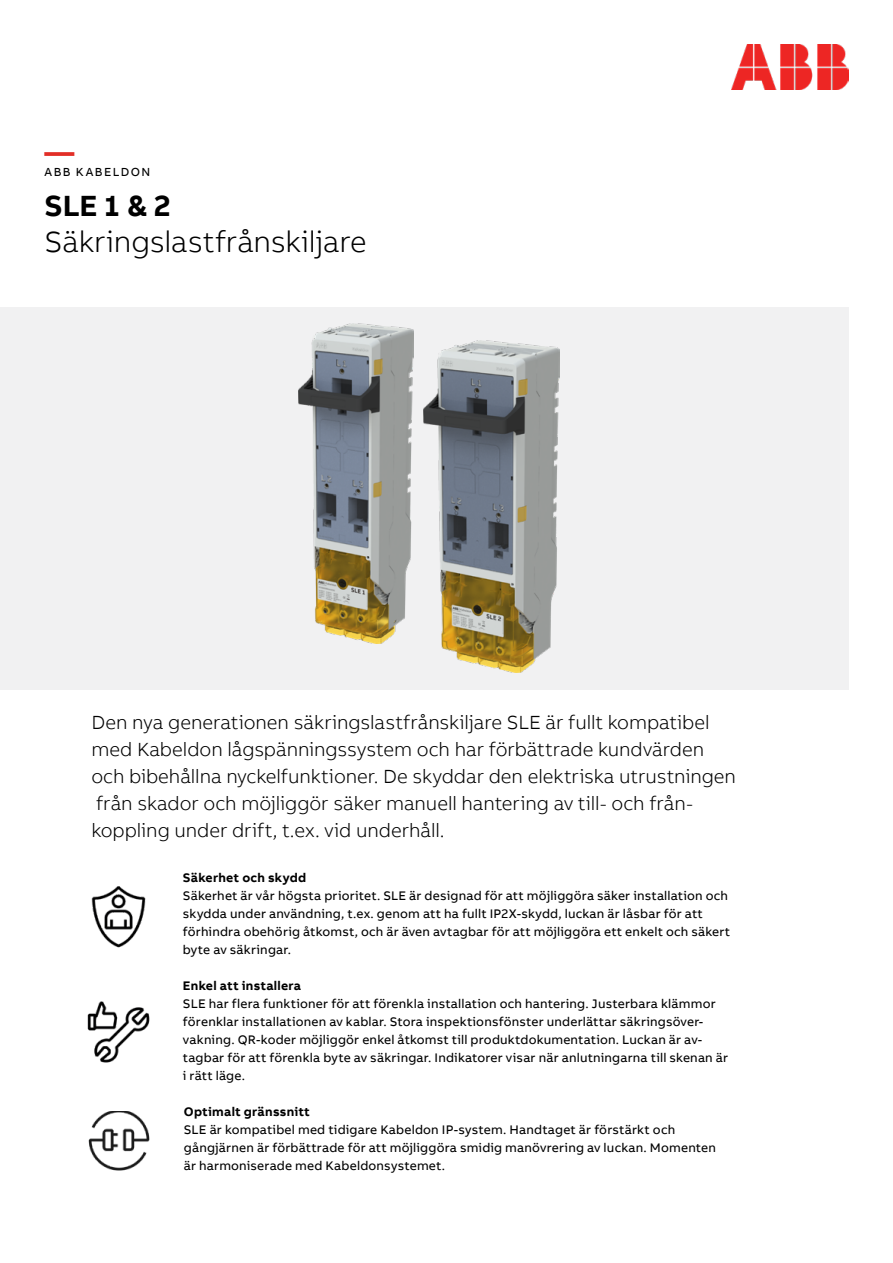
<style>
.page{position:relative;width:893px;height:1263px;background:#fff}
.page>*{position:absolute;margin:0;border:0;box-sizing:border-box;transform-origin:0 0}
.t1{font:300 30px "AB Bvoice";letter-spacing:-.01em;color:#000}
.t2{font:700 30px "AB Bvoice";color:#000}
.t3{font:700 30px "AB Bvoice";color:#e22e27}
.t4{font:300 19.5px/27px "AB Bvoice";letter-spacing:-.005em;color:#000}
.t5{font:12.75px/18px "AB Bvoice";letter-spacing:.015em;color:#000}
.t6{font:700 12.75px "AB Bvoice";letter-spacing:.02em;color:#000}
.t7{font:12px "AB Bvoice";letter-spacing:.125em;color:#000}
</style>
<div class="page">
<div style="left:0;top:307px;width:848px;height:383px;background:#f1f1f2"></div>
<img style="left:298px;top:324px;width:116px;height:319px">
<img style="left:423px;top:340px;width:137px;height:332px">
<img style="left:731px;top:45px;width:117px;height:44px">
<img style="left:88px;top:1111px;width:62px;height:60px">
<img style="left:87px;top:1001px;width:63px;height:62px">
<img style="left:91px;top:886px;width:55px;height:62px">
<h1 class="t3" style="left:45px;top:132px;width:31px">—</h1>
<p class="t7" style="left:45px;top:165px;width:107px">ABB KABELDON</p>
<h1 class="t2" style="left:45px;top:186px;width:127px">SLE 1 &amp; 2</h1>
<h1 class="t1" style="left:45px;top:224px;width:323px">Säkringslastfrånskiljare</h1>
<p class="t4" style="left:91px;top:709px;width:646px">Den nya generationen säkringslastfrånskiljare SLE är fullt kompatibel med Kabeldon lågspänningssystem och har förbättrade kundvärden och bibehållna nyckelfunktioner. De skyddar den elektriska utrustningen från skador och möjliggör säker manuell hantering av till- och från&shy;koppling under drift, t.ex. vid underhåll.</p>
<p class="t6" style="left:183px;top:869px;width:125px">Säkerhet och skydd</p>
<p class="t5" style="left:183px;top:886px;width:549px">Säkerhet är vår högsta prioritet. SLE är designad för att möjliggöra säker installation och skydda under användning, t.ex. genom att ha fullt IP2X-skydd, luckan är låsbar för att förhindra obehörig åtkomst, och är även avtagbar för att möjliggöra ett enkelt och säkert byte av säkringar.</p>
<p class="t6" style="left:183px;top:977px;width:120px">Enkel att installera</p>
<p class="t5" style="left:183px;top:994px;width:547px">SLE har flera funktioner för att förenkla installation och hantering. Justerbara klämmor förenklar installationen av kablar. Stora inspektionsfönster underlättar säkringsöver&shy;vakning. QR-koder möjliggör enkel åtkomst till produktdokumentation. Luckan är av&shy;tagbar för att förenkla byte av säkringar. Indikatorer visar när anlutningarna till skenan är i rätt läge.</p>
<p class="t6" style="left:184px;top:1103px;width:128px">Optimalt gränssnitt</p>
<p class="t5" style="left:184px;top:1120px;width:534px">SLE är kompatibel med tidigare Kabeldon IP-system. Handtaget är förstärkt och gångjärnen är förbättrade för att möjliggöra smidig manövrering av luckan. Momenten är harmoniserade med Kabeldonsystemet.</p>
</div>
